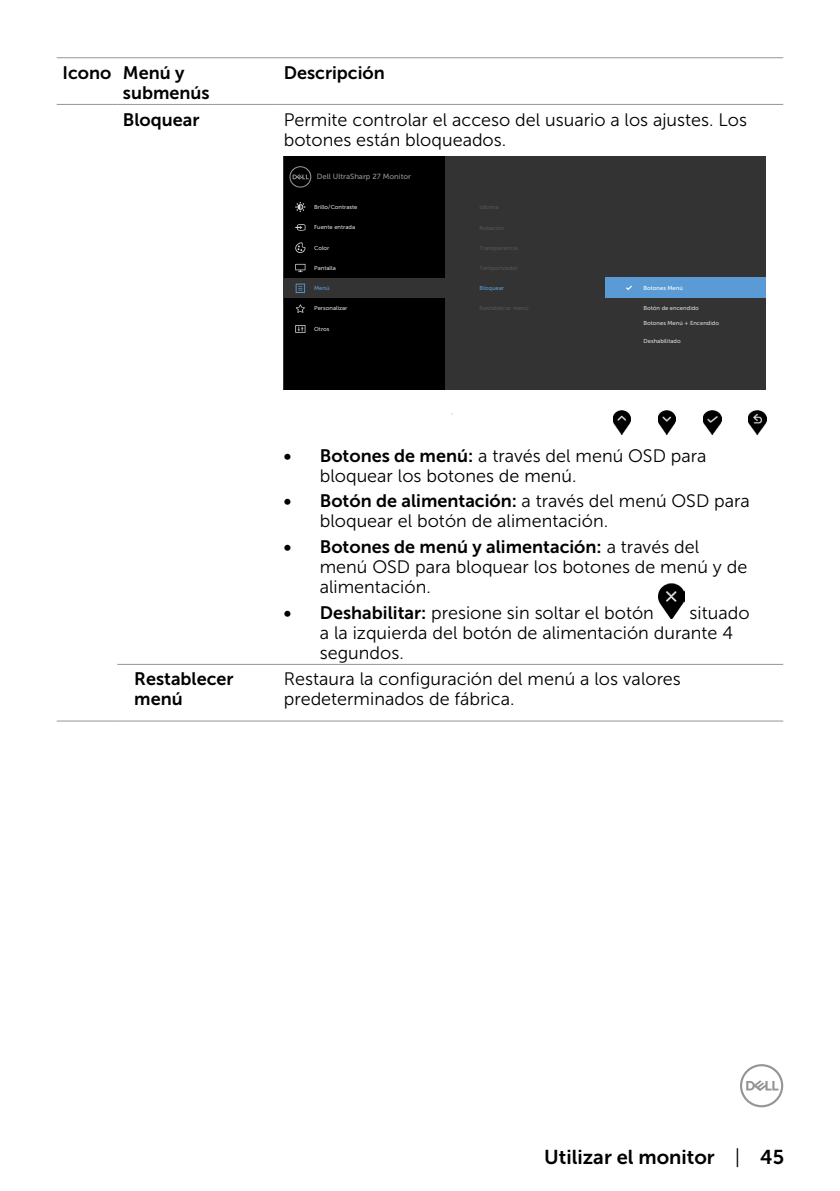
<style>
.page{position:relative;width:840px;height:1191px;background:#fff}
.page>*{position:absolute;margin:0;border:0;box-sizing:border-box;transform-origin:0 0}
.t1{font:20px "Museo Sans For Dell 700";color:#000}
.Table_Paragraph{font:18px/20px "Museo Sans For Dell 300";color:#000}
.Table_Head{font:18px/20px "Museo Sans For Dell 700";color:#000}
.Table_Paragraph-Inde{font:18px/20px "Museo Sans For Dell 700";color:#000}
.內文{font:18px "Museo Sans For Dell 700";color:#000}
.t2{font:7.4px "Museo Sans For Dell 500";color:#939393}
.t3{font:5.8px "Museo Sans For Dell 500";color:#d9d9d9}
.t4{font:5.8px "Museo Sans For Dell 500";color:#555}
.t5{font:5.8px "Museo Sans For Dell 500";color:#5b9bd5}
.t6{font:5.8px "Museo Sans For Dell 500";color:#fff}
.s1{font-family:"Museo Sans For Dell 700"}
.s2{font-family:"Museo Sans For Dell 300"}
</style>
<div class="page">
<svg style="left:740px;top:1064px;width:42px;height:43px"></svg>
<hr style="left:57px;top:104px;width:60px;height:1px;background:#939598">
<hr style="left:117px;top:104px;width:161px;height:1px;background:#939598">
<hr style="left:278px;top:104px;width:504px;height:1px;background:#939598">
<hr style="left:57px;top:57px;width:60px;height:1px;background:#939598">
<hr style="left:117px;top:57px;width:161px;height:1px;background:#939598">
<hr style="left:278px;top:57px;width:504px;height:1px;background:#939598">
<hr style="left:117px;top:664px;width:161px;height:1px;background:#939598">
<hr style="left:278px;top:664px;width:504px;height:1px;background:#939598">
<hr style="left:117px;top:720px;width:161px;height:1px;background:#939598">
<hr style="left:278px;top:720px;width:504px;height:1px;background:#939598">
<hr style="left:57px;top:720px;width:60px;height:1px;background:#939598">
<div style="left:283px;top:156px;width:482px;height:234px;background:#333"></div>
<div style="left:283px;top:156px;width:161px;height:41px;background:#000"></div>
<svg style="left:289px;top:166px;width:22px;height:22px"></svg>
<div style="left:283px;top:217px;width:161px;height:20px;background:#000"></div>
<div style="left:283px;top:237px;width:161px;height:21px;background:#000"></div>
<div style="left:283px;top:258px;width:161px;height:20px;background:#000"></div>
<div style="left:283px;top:298px;width:161px;height:21px;background:#000"></div>
<div style="left:283px;top:319px;width:161px;height:20px;background:#000"></div>
<div style="left:283px;top:339px;width:161px;height:20px;background:#000"></div>
<div style="left:283px;top:359px;width:161px;height:21px;background:#000"></div>
<div style="left:283px;top:380px;width:161px;height:10px;background:#000"></div>
<div style="left:283px;top:197px;width:161px;height:20px;background:#000"></div>
<div style="left:605px;top:278px;width:160px;height:20px;background:#5b9bd5"></div>
<svg style="left:626px;top:286px;width:5px;height:4px"></svg>
<svg style="left:295px;top:224px;width:10px;height:7px"></svg>
<svg style="left:295px;top:264px;width:10px;height:8px"></svg>
<svg style="left:295px;top:284px;width:10px;height:9px"></svg>
<svg style="left:295px;top:304px;width:10px;height:9px"></svg>
<svg style="left:295px;top:325px;width:10px;height:8px"></svg>
<svg style="left:295px;top:202px;width:10px;height:10px"></svg>
<svg style="left:295px;top:242px;width:10px;height:11px"></svg>
<img style="left:613px;top:410px;width:17px;height:25px">
<img style="left:658px;top:410px;width:17px;height:25px">
<img style="left:703px;top:410px;width:17px;height:25px">
<img style="left:748px;top:410px;width:17px;height:25px">
<img style="left:658px;top:583px;width:26px;height:35px">
<p class="內文" style="left:62px;top:62px;width:50px">Icono</p>
<p class="Table_Head" style="left:123px;top:62px;width:88px">Menú y submenús</p>
<p class="Table_Head" style="left:283px;top:62px;width:102px">Descripción</p>
<p class="Table_Paragraph-Inde" style="left:123px;top:110px;width:78px">Bloquear</p>
<p class="Table_Paragraph" style="left:283px;top:110px;width:464px">Permite controlar el acceso del usuario a los ajustes. Los botones están bloqueados.</p>
<p class="t2" style="left:317px;top:173px;width:96px">Dell UltraSharp 27 Monitor</p>
<p class="t3" style="left:314px;top:204px;width:45px">Brillo/Contraste</p>
<p class="t3" style="left:314px;top:224px;width:43px">Fuente entrada</p>
<p class="t3" style="left:314px;top:244px;width:17px">Color</p>
<p class="t3" style="left:314px;top:265px;width:23px">Pantalla</p>
<p class="t5" style="left:314px;top:285px;width:17px">Menú</p>
<p class="t3" style="left:314px;top:325px;width:17px">Otros</p>
<p class="t3" style="left:314px;top:305px;width:35px">Personalizar</p>
<p class="t4" style="left:479px;top:265px;width:40px">Temporizador</p>
<p class="t5" style="left:479px;top:285px;width:26px">Bloquear</p>
<p class="t6" style="left:643px;top:284px;width:41px">Botones Menú</p>
<p class="t3" style="left:643px;top:304px;width:57px">Botón de encendido</p>
<p class="t3" style="left:643px;top:320px;width:77px">Botones Menú + Encendido</p>
<p class="t3" style="left:643px;top:337px;width:39px">Deshabilitado</p>
<p class="Table_Paragraph" style="left:319px;top:445px;width:388px;text-indent:-36px"><span class="s1">• Botones de menú:</span> a través del menú OSD para bloquear los botones de menú.</p>
<p class="Table_Paragraph" style="left:319px;top:491px;width:431px;text-indent:-36px"><span class="s1">• Botón de alimentación:</span> a través del menú OSD para bloquear el botón de alimentación.</p>
<p class="Table_Paragraph" style="left:319px;top:537px;width:429px;text-indent:-36px"><span class="s1">• Botones de menú y alimentación:</span> a través del menú OSD para bloquear los botones de menú y de alimentación.</p>
<p class="Table_Paragraph" style="left:283px;top:602px;width:371px"><span class="s1">• Deshabilitar:</span> presione sin soltar el botón</p>
<p class="Table_Paragraph" style="left:319px;top:602px;width:431px;text-indent:369px">situado a la izquierda del botón de alimentación durante 4 segundos.</p>
<p class="Table_Paragraph-Inde" style="left:134px;top:669px;width:101px">Restablecer menú</p>
<p class="Table_Paragraph" style="left:283px;top:669px;width:398px">Restaura la configuración del menú a los valores predeterminados de fábrica.</p>
<p class="t1" style="left:544px;top:1145px;width:241px">Utilizar el monitor <span class="s2">|</span> 45</p>
</div>
